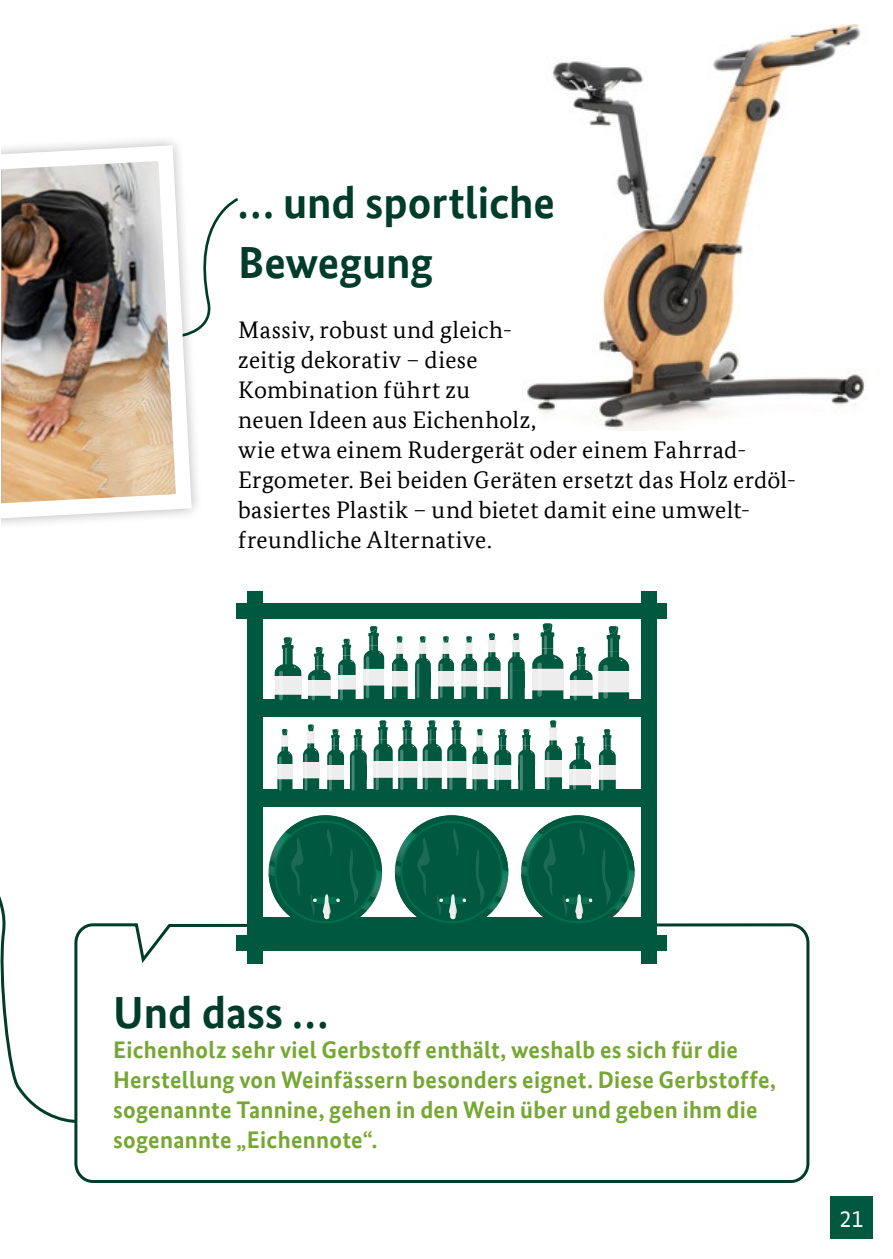
<style>
.page{position:relative;width:893px;height:1259px;background:#fff}
.page>*{position:absolute;margin:0;border:0;box-sizing:border-box;transform-origin:0 0}
.H3_Wusstest_du{font:700 45px/60px "Bundes Sans Office";color:#003c2a}
.p_Fließtext{font:24px/30px "Bundes Serif Office";letter-spacing:.015em;color:#000}
.p_Wussest_du_FLieß{font:700 24px/30px "Bundes Sans Office";letter-spacing:.01em;color:#76a733}
.t1{font:24px "Bundes Sans Office";color:#fff}
</style>
<div class="page">
<img style="left:527px;top:25px;width:339px;height:405px">
<svg style="left:0;top:896px;width:73px;height:227px"></svg>
<svg style="left:73px;top:923px;width:737px;height:260px"></svg>
<svg style="left:203px;top:198px;width:35px;height:129px"></svg>
<img style="left:223px;top:591px;width:449px;height:379px">
<img style="left:2px;top:140px;width:198px;height:385px">
<div style="left:830px;top:1196px;width:43px;height:43px;background:#00583e"></div>
<h3 class="H3_Wusstest_du" style="left:238px;top:173px;width:318px">… und sportliche<br>Bewegung</h3>
<p class="p_Fließtext" style="left:238px;top:315px;width:560px">Massiv, robust und gleich-<br>zeitig dekorativ – diese<br>Kombination führt zu<br>neuen Ideen aus Eichenholz,<br>wie etwa einem Rudergerät oder einem Fahrrad-Ergometer. Bei beiden Geräten ersetzt das Holz erdöl&shy;basiertes Plastik – und bietet damit eine umwelt&shy;freundliche Alternative.</p>
<h3 class="H3_Wusstest_du" style="left:113px;top:983px;width:216px">Und dass …</h3>
<p class="p_Wussest_du_FLieß" style="left:113px;top:1035px;width:664px">Eichenholz sehr viel Gerbstoff enthält, weshalb es sich für die Herstellung von Weinfässern besonders eignet. Diese Gerbstoffe, sogenannte Tannine, gehen in den Wein über und geben ihm die sogenannte „Eichennote“.</p>
<p class="t1" style="left:839px;top:1205px;width:26px">21</p>
</div>
